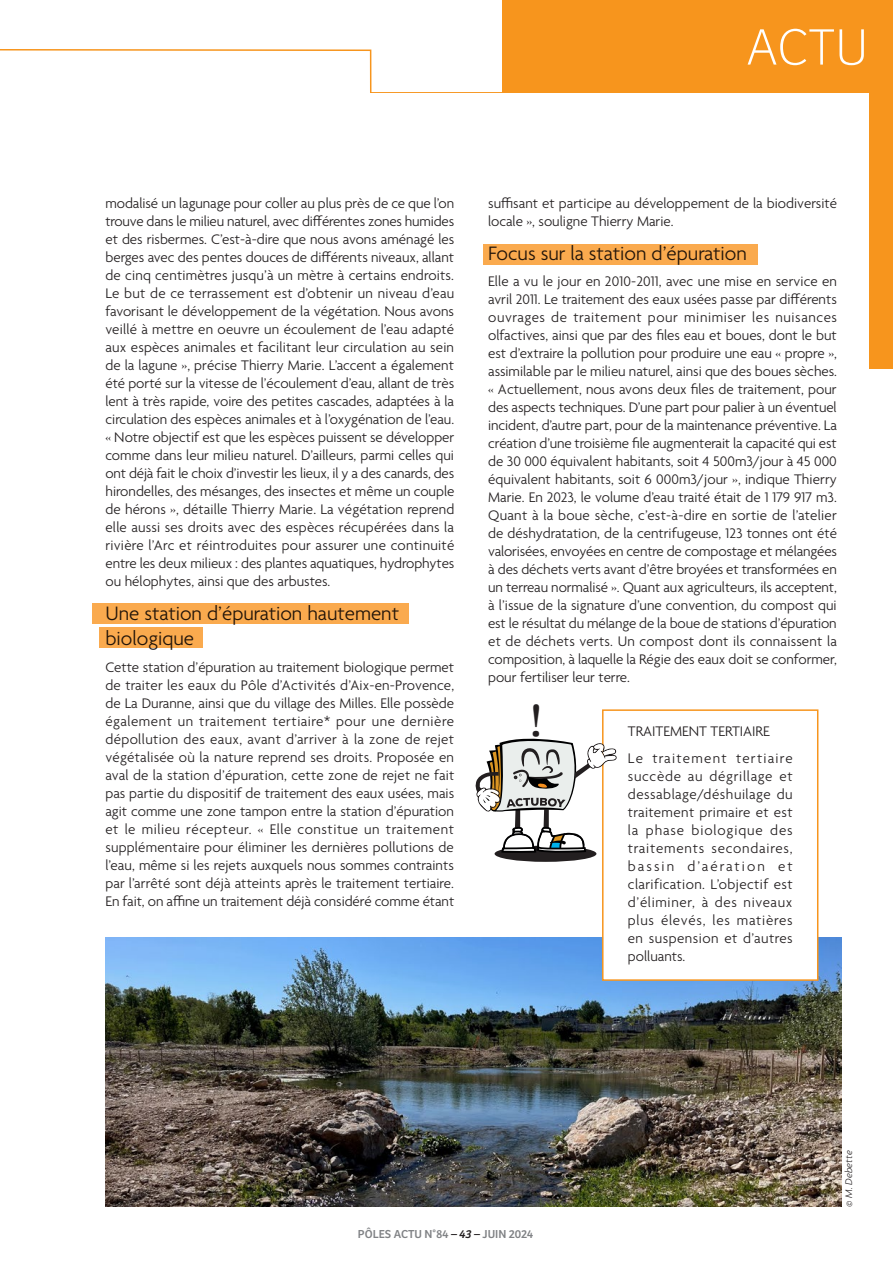
<style>
.page{position:relative;width:893px;height:1263px;background:#fff}
.page>*{position:absolute;margin:0;border:0;box-sizing:border-box;transform-origin:0 0}
.t1{font:100 52.95px "Bree";color:#fff}
.t2{font:47.25px "Marion";color:#231f20}
.t3{font:300 21px/25.2px "Agenda";color:#231f20}
.t4{font:300 15px/18px "Agenda";color:#231f20;text-align:justify}
.t5{font:300 15px/26.5px "Agenda";letter-spacing:.05em;color:#231f20}
.t6{font:12px "Bree";color:#808285}
.t7{font:italic 300 10.5px "Agenda";color:#231f20}
.s1{color:#231f20}
.s2{font-style:italic;color:#231f20}
</style>
<div class="page">
<div style="left:502px;top:0;width:391px;height:369px;background:#f7951d"></div>
<svg style="left:0;top:49px;width:856px;height:45px"></svg>
<div style="left:105px;top:94px;width:763px;height:568px;background:#fff"></div>
<img style="left:105px;top:937px;width:736px;height:269px">
<div style="left:92px;top:604px;width:316px;height:20px;background:#faaa4e"></div>
<div style="left:483px;top:244px;width:275px;height:20px;background:#faaa4e"></div>
<div style="left:99px;top:627px;width:103px;height:20px;background:#faaa4e"></div>
<div style="left:602px;top:709px;width:216px;height:272px;background:#fff;border:2px solid #f7951d"></div>
<svg style="left:475px;top:737px;width:142px;height:135px"></svg>
<h1 class="t1" style="left:746px;top:9px;width:124px">ACTU</h1>
<p class="t4" style="left:105px;top:195px;width:350px">modalisé un lagunage pour coller au plus près de ce que l’on trouve dans le milieu naturel, avec différentes zones humides et des risbermes. C’est-à-dire que nous avons aménagé les berges avec des pentes douces de différents niveaux, allant de cinq centimètres jusqu’à un mètre à certains endroits.<br>Le but de ce terrassement est d’obtenir un niveau d’eau favorisant le développement de la végétation. Nous avons veillé à mettre en oeuvre un écoulement de l’eau adapté aux espèces animales et facilitant leur circulation au sein de la lagune », précise Thierry Marie. L’accent a également été porté sur la vitesse de l’écoulement d’eau, allant de très lent à très rapide, voire des petites cascades, adaptées à la circulation des espèces animales et à l’oxygénation de l’eau. « Notre objectif est que les espèces puissent se développer comme dans leur milieu naturel. D’ailleurs, parmi celles qui ont déjà fait le choix d’investir les lieux, il y a des canards, des hirondelles, des mésanges, des insectes et même un couple de hérons », détaille Thierry Marie. La végétation reprend elle aussi ses droits avec des espèces récupérées dans la rivière l’Arc et réintroduites pour assurer une continuité entre les deux milieux : des plantes aquatiques, hydrophytes ou hélophytes, ainsi que des arbustes.</p>
<h3 class="t3" style="left:105px;top:602px;width:295px">Une station d’épuration hautement biologique</h3>
<p class="t4" style="left:105px;top:659px;width:350px">Cette station d’épuration au traitement biologique permet de traiter les eaux du Pôle d’Activités d’Aix-en-Provence, de La Duranne, ainsi que du village des Milles. Elle possède également un traitement tertiaire* pour une dernière dépollution des eaux, avant d’arriver à la zone de rejet végétalisée où la nature reprend ses droits. Proposée en aval de la station d’épuration, cette zone de rejet ne fait pas partie du dispositif de traitement des eaux usées, mais agit comme une zone tampon entre la station d’épuration et le milieu récepteur. « Elle constitue un traitement supplémentaire pour éliminer les dernières pollutions de l’eau, même si les rejets auxquels nous sommes contraints par l’arrêté sont déjà atteints après le traitement tertiaire.<br>En fait, on affine un traitement déjà considéré comme étant</p>
<p class="t4" style="left:488px;top:195px;width:350px">suffisant et participe au développement de la biodiversité locale », souligne Thierry Marie.</p>
<h3 class="t3" style="left:488px;top:242px;width:260px">Focus sur la station d’épuration</h3>
<p class="t4" style="left:488px;top:273px;width:350px">Elle a vu le jour en 2010-2011, avec une mise en service en avril 2011. Le traitement des eaux usées passe par différents ouvrages de traitement pour minimiser les nuisances olfactives, ainsi que par des files eau et boues, dont le but est d’extraire la pollution pour produire une eau « propre », assimilable par le milieu naturel, ainsi que des boues sèches. « Actuellement, nous avons deux files de traitement, pour des aspects techniques. D’une part pour palier à un éventuel incident, d’autre part, pour de la maintenance préventive. La création d’une troisième file augmenterait la capacité qui est de 30 000 équivalent habitants, soit 4 500m3/jour à 45 000 équivalent habitants, soit 6 000m3/jour », indique Thierry Marie. En 2023, le volume d’eau traité était de 1 179 917 m3.<br>Quant à la boue sèche, c’est-à-dire en sortie de l’atelier de déshydratation, de la centrifugeuse, 123 tonnes ont été valorisées, envoyées en centre de compostage et mélangées à des déchets verts avant d’être broyées et transformées en un terreau normalisé ». Quant aux agriculteurs, ils acceptent, à l’issue de la signature d’une convention, du compost qui est le résultat du mélange de la boue de stations d’épuration et de déchets verts. Un compost dont ils connaissent la composition, à laquelle la Régie des eaux doit se conformer, pour fertiliser leur terre.</p>
<h2 class="t2" style="left:529px;top:692px;width:16px">!</h2>
<p class="t5" style="left:628px;top:719px;width:166px">TRAITEMENT TERTIAIRE<br>Le traitement tertiaire</p>
<p class="t4" style="left:628px;top:768px;width:166px">succède au dégrillage et dessablage/déshuilage du traitement primaire et est la phase biologique des traitements secondaires, bassin d’aération et clarification. L’objectif est d’éliminer, à des niveaux plus élevés, les matières en suspension et d’autres polluants.</p>
<p class="t7" style="left:842px;top:1206px;width:58px;rotate:-90deg">© M. Debette</p>
<p class="t6" style="left:358px;top:1225px;width:177px">PÔLES ACTU N°84 <span class="s1">–</span> <span class="s2">43</span> <span class="s1">–</span> JUIN 2024</p>
</div>
